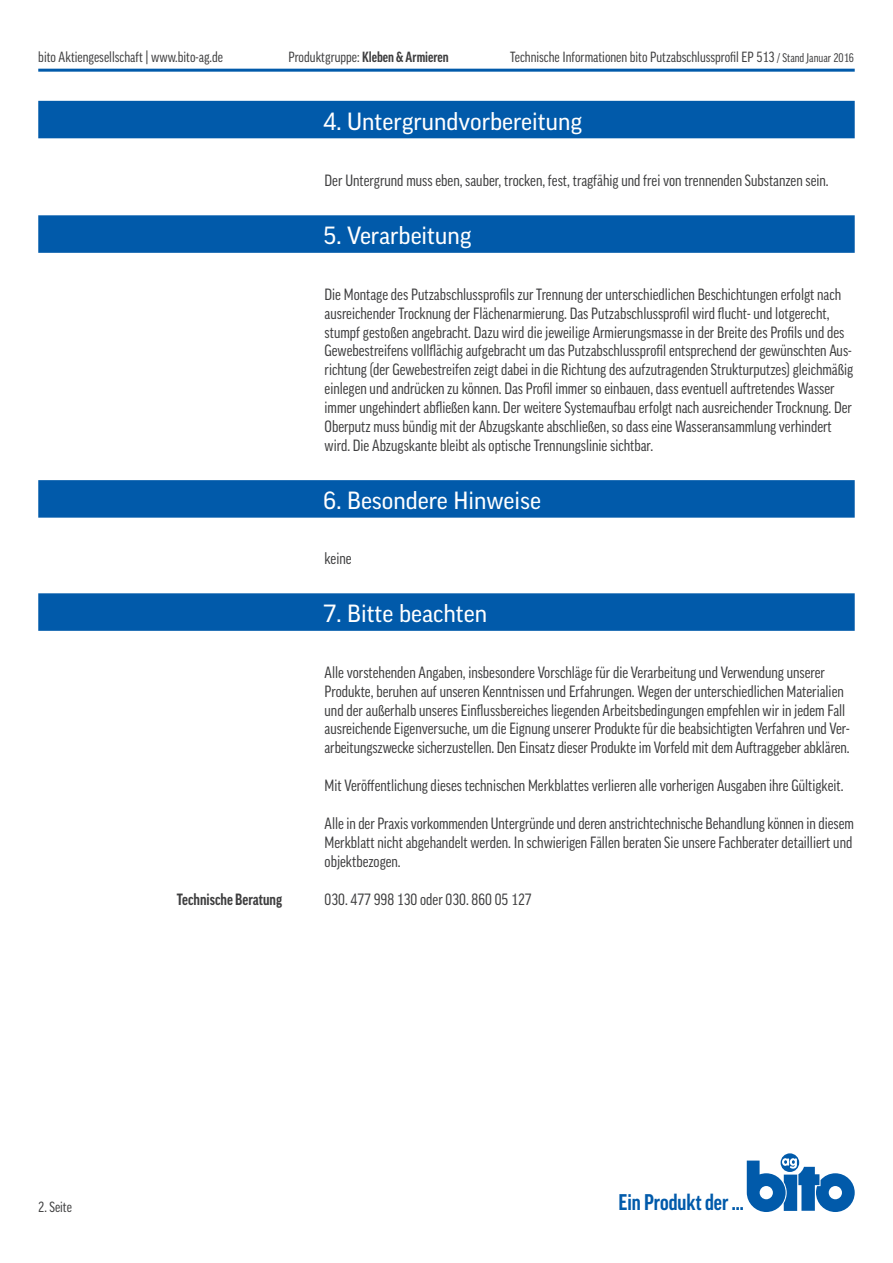
<style>
.page{position:relative;width:893px;height:1263px;background:#fff}
.page>*{position:absolute;margin:0;border:0;box-sizing:border-box;transform-origin:0 0}
.blauer_Balken{font:24px "Good Pro";color:#fff}
.t1{font:700 condensed 21.9px "Good Pro";color:#015aaa}
.Inhalt{font:condensed 15.75px/18.9px "Good Pro";color:#3e3e3f}
.Inhalt-2{font:700 condensed 15.75px "Good Pro";color:#3e3e3f}
.t2{font:condensed 14.25px "Good Pro";color:#3e3e3f}
.t3{font:700 condensed 14.25px "Good Pro";color:#3e3e3f}
.s1{font-weight:400}
.s2{font-size:12px}
</style>
<div class="page">
<hr style="left:38px;top:69px;width:817px;height:3px;background:#015aaa">
<svg style="left:781px;top:1153px;width:18px;height:19px"></svg>
<svg style="left:747px;top:1158px;width:108px;height:54px"></svg>
<div style="left:38px;top:480px;width:817px;height:38px;background:#015aaa"></div>
<div style="left:38px;top:593px;width:817px;height:38px;background:#015aaa"></div>
<div style="left:38px;top:215px;width:817px;height:38px;background:#015aaa"></div>
<div style="left:38px;top:101px;width:817px;height:37px;background:#015aaa"></div>
<p class="t2" style="left:38px;top:49px;width:186px">bito Aktiengesellschaft | www.bito-ag.de</p>
<p class="t3" style="left:289px;top:49px;width:162px"><span class="s1">Produktgruppe:</span> Kleben &amp; Armieren</p>
<p class="t2" style="left:510px;top:49px;width:345px">Technische Informationen bito Putzabschlussprofil EP 513 <span class="s2">/ Stand Januar 2016</span></p>
<p class="blauer_Balken" style="left:323px;top:108px;width:260px">4. Untergrundvorbereitung</p>
<p class="Inhalt" style="left:325px;top:171px;width:506px">Der Untergrund muss eben, sauber, trocken, fest, tragfähig und frei von trennenden Substanzen sein.</p>
<p class="blauer_Balken" style="left:323px;top:222px;width:150px">5. Verarbeitung</p>
<p class="Inhalt" style="left:325px;top:285px;width:530px">Die Montage des Putzabschlussprofils zur Trennung der unterschiedlichen Beschichtungen erfolgt nach ausreichender Trocknung der Flächenarmierung. Das Putzabschlussprofil wird flucht- und lotgerecht, stumpf gestoßen angebracht. Dazu wird die jeweilige Armierungsmasse in der Breite des Profils und des Gewebestreifens vollflächig aufgebracht um das Putzabschlussprofil entsprechend der gewünschten Aus&shy;richtung (der Gewebestreifen zeigt dabei in die Richtung des aufzutragenden Strukturputzes) gleichmäßig einlegen und andrücken zu können. Das Profil immer so einbauen, dass eventuell auftretendes Wasser immer ungehindert abfließen kann. Der weitere Systemaufbau erfolgt nach ausreichender Trocknung. Der Oberputz muss bündig mit der Abzugskante abschließen, so dass eine Wasseransammlung verhindert wird. Die Abzugskante bleibt als optische Trennungslinie sichtbar.</p>
<p class="blauer_Balken" style="left:323px;top:487px;width:219px">6. Besondere Hinweise</p>
<p class="Inhalt" style="left:325px;top:549px;width:28px">keine</p>
<p class="Inhalt-2" style="left:177px;top:890px;width:107px">Technische Beratung</p>
<p class="blauer_Balken" style="left:323px;top:600px;width:165px">7. Bitte beachten</p>
<p class="Inhalt" style="left:325px;top:663px;width:527px">Alle vorstehenden Angaben, insbesondere Vorschläge für die Verarbeitung und Verwendung unserer Produkte, beruhen auf unseren Kenntnissen und Erfahrungen. Wegen der unterschiedlichen Materialien und der außerhalb unseres Einflussbereiches liegenden Arbeitsbedingungen empfehlen wir in jedem Fall ausreichende Eigenversuche, um die Eignung unserer Produkte für die beabsichtigten Verfahren und Ver&shy;arbeitungszwecke sicherzustellen. Den Einsatz dieser Produkte im Vorfeld mit dem Auftraggeber abklären.</p>
<p class="Inhalt" style="left:325px;top:776px;width:520px">Mit Veröffentlichung dieses technischen Merkblattes verlieren alle vorherigen Ausgaben ihre Gültigkeit.</p>
<p class="Inhalt" style="left:325px;top:814px;width:531px;text-align:justify">Alle in der Praxis vorkommenden Untergründe und deren anstrichtechnische Behandlung können in diesem Merkblatt nicht abgehandelt werden. In schwierigen Fällen beraten Sie unsere Fachberater detailliert und objektbezogen.</p>
<p class="Inhalt" style="left:325px;top:889px;width:209px">030. 477 998 130 oder 030. 860 05 127</p>
<p class="t2" style="left:38px;top:1199px;width:35px">2. Seite</p>
<h2 class="t1" style="left:618px;top:1190px;width:127px">Ein Produkt der ...</h2>
</div>
